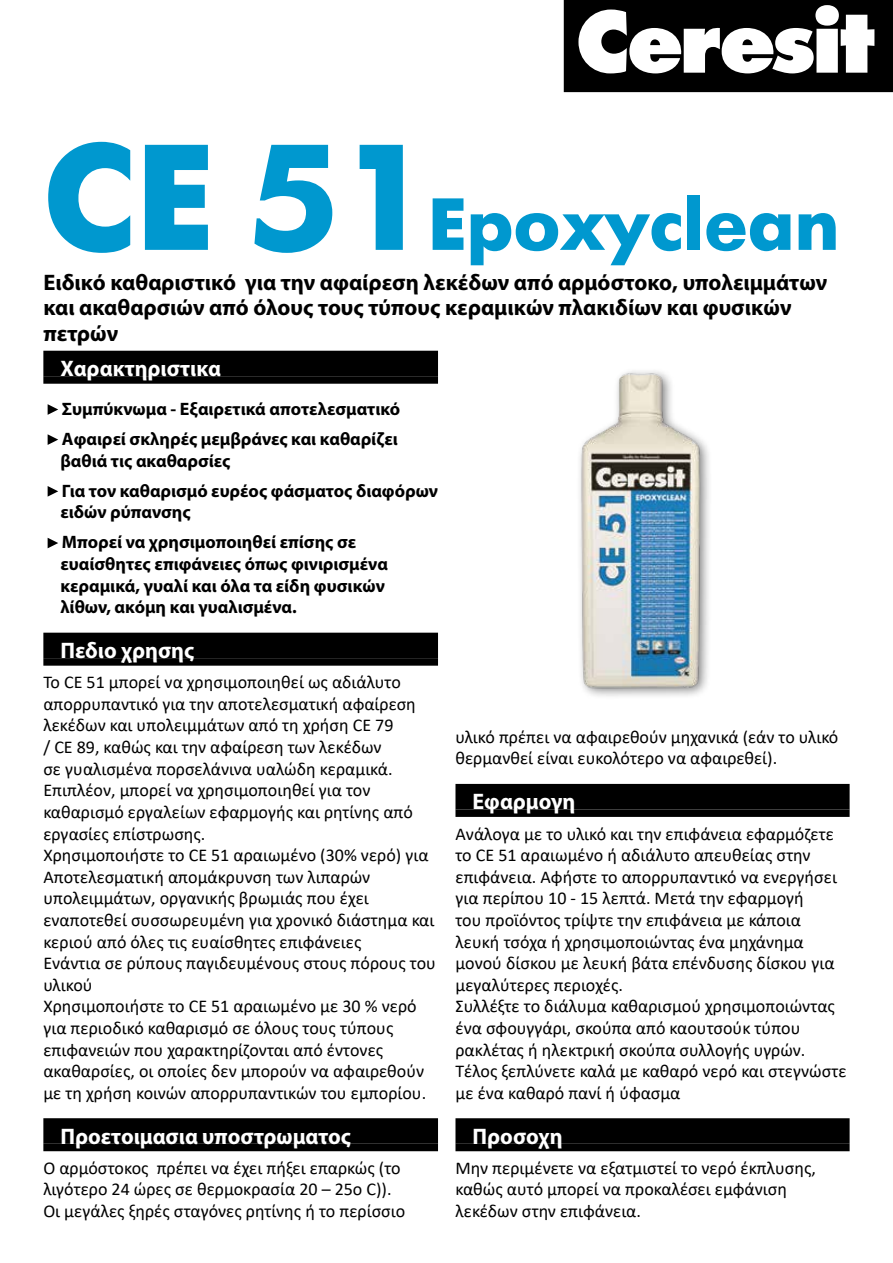
<style>
.page{position:relative;width:893px;height:1263px;background:#fff}
.page>*{position:absolute;margin:0;border:0;box-sizing:border-box;transform-origin:0 0}
.t1{font:700 73.5px "Futura Cyr";color:#0098cf}
.t2{font:700 22.5px/25.5px "Myriad Pro";color:#000}
.t3{font:700 22.5px "Myriad Pro";color:#fff}
.t4{font:18px/21.6px "Calibri";color:#000}
.t5{font:700 18px/30.2px "Myriad Pro";color:#000}
.s1{font-size:150px}
</style>
<div class="page">
<svg style="left:564px;top:0;width:329px;height:92px"></svg>
<div style="left:43px;top:351px;width:395px;height:25px;background:#000"></div>
<div style="left:43px;top:376px;width:395px;height:8px;background:#000"></div>
<div style="left:43px;top:633px;width:395px;height:25px;background:#000"></div>
<div style="left:43px;top:658px;width:395px;height:8px;background:#000"></div>
<div style="left:43px;top:1118px;width:395px;height:26px;background:#000"></div>
<div style="left:43px;top:1144px;width:395px;height:7px;background:#000"></div>
<svg style="left:48px;top:404px;width:10px;height:11px"></svg>
<svg style="left:48px;top:434px;width:10px;height:11px"></svg>
<svg style="left:48px;top:486px;width:10px;height:11px"></svg>
<svg style="left:48px;top:538px;width:10px;height:10px"></svg>
<div style="left:455px;top:784px;width:395px;height:25px;background:#000"></div>
<div style="left:455px;top:809px;width:395px;height:8px;background:#000"></div>
<div style="left:455px;top:1118px;width:395px;height:26px;background:#000"></div>
<div style="left:455px;top:1144px;width:395px;height:7px;background:#000"></div>
<img style="left:580px;top:371px;width:129px;height:324px">
<h1 class="t1" style="left:43px;top:184px;width:797px"><span class="s1">CE 51</span>Epoxyclean</h1>
<p class="t2" style="left:43px;top:269px;width:785px">Ειδικό καθαριστικό για την αφαίρεση λεκέδων από αρμόστοκο, υπολειμμάτων και ακαθαρσιών από όλους τους τύπους κεραμικών πλακιδίων και φυσικών πετρών</p>
<p class="t3" style="left:60px;top:354px;width:162px">Χαρακτηριστικα</p>
<p class="t5" style="left:62px;top:393px;width:340px">Συμπύκνωμα - Εξαιρετικά αποτελεσματικό<br>Αφαιρεί σκληρές μεμβράνες και καθαρίζει</p>
<p class="t5" style="left:60px;top:445px;width:379px">βαθιά τις ακαθαρσίες<br>Για τον καθαρισμό ευρέος φάσματος διαφόρων</p>
<p class="t5" style="left:60px;top:496px;width:297px">ειδών ρύπανσης<br>Μπορεί να χρησιμοποιηθεί επίσης σε</p>
<p class="t5" style="left:60px;top:552px;width:329px;line-height:21.6px">ευαίσθητες επιφάνειες όπως φινιρισμένα κεραμικά, γυαλί και όλα τα είδη φυσικών λίθων, ακόμη και γυαλισμένα.</p>
<p class="t3" style="left:60px;top:636px;width:135px">Πεδιο χρησης</p>
<p class="t4" style="left:43px;top:671px;width:394px">Το CE 51 μπορεί να χρησιμοποιηθεί ως αδιάλυτο απορρυπαντικό για την αποτελεσματική αφαίρεση λεκέδων και υπολειμμάτων από τη χρήση CE 79<br>/ CE 89, καθώς και την αφαίρεση των λεκέδων<br>σε γυαλισμένα πορσελάνινα υαλώδη κεραμικά.<br>Επιπλέον, μπορεί να χρησιμοποιηθεί για τον καθαρισμό εργαλείων εφαρμογής και ρητίνης από εργασίες επίστρωσης.<br>Χρησιμοποιήστε το CE 51 αραιωμένο (30% νερό) για Αποτελεσματική απομάκρυνση των λιπαρών υπολειμμάτων, οργανικής βρωμιάς που έχει εναποτεθεί συσσωρευμένη για χρονικό διάστημα και κεριού από όλες τις ευαίσθητες επιφάνειες<br>Ενάντια σε ρύπους παγιδευμένους στους πόρους του υλικού<br>Χρησιμοποιήστε το CE 51 αραιωμένο με 30 % νερό για περιοδικό καθαρισμό σε όλους τους τύπους επιφανειών που χαρακτηρίζονται από έντονες ακαθαρσίες, οι οποίες δεν μπορούν να αφαιρεθούν με τη χρήση κοινών απορρυπαντικών του εμπορίου.</p>
<p class="t3" style="left:60px;top:1121px;width:292px">Προετοιμασια υποστρωματος</p>
<p class="t4" style="left:43px;top:1156px;width:363px">Ο αρμόστοκος πρέπει να έχει πήξει επαρκώς (το λιγότερο 24 ώρες σε θερμοκρασία 20 – 25ο C)).<br>Οι μεγάλες ξηρές σταγόνες ρητίνης ή το περίσσιο</p>
<p class="t4" style="left:455px;top:725px;width:384px">υλικό πρέπει να αφαιρεθούν μηχανικά (εάν το υλικό θερμανθεί είναι ευκολότερο να αφαιρεθεί).</p>
<p class="t3" style="left:472px;top:787px;width:104px">Εφαρμογη</p>
<p class="t4" style="left:455px;top:822px;width:393px">Ανάλογα με το υλικό και την επιφάνεια εφαρμόζετε το CE 51 αραιωμένο ή αδιάλυτο απευθείας στην επιφάνεια. Αφήστε το απορρυπαντικό να ενεργήσει για περίπου 10 - 15 λεπτά. Μετά την εφαρμογή<br>του προϊόντος τρίψτε την επιφάνεια με κάποια λευκή τσόχα ή χρησιμοποιώντας ένα μηχάνημα μονού δίσκου με λευκή βάτα επένδυσης δίσκου για μεγαλύτερες περιοχές.<br>Συλλέξτε το διάλυμα καθαρισμού χρησιμοποιώντας ένα σφουγγάρι, σκούπα από καουτσούκ τύπου ρακλέτας ή ηλεκτρική σκούπα συλλογής υγρών.<br>Τέλος ξεπλύνετε καλά με καθαρό νερό και στεγνώστε με ένα καθαρό πανί ή ύφασμα</p>
<p class="t3" style="left:472px;top:1121px;width:92px">Προσοχη</p>
<p class="t4" style="left:455px;top:1156px;width:362px">Μην περιμένετε να εξατμιστεί το νερό έκπλυσης, καθώς αυτό μπορεί να προκαλέσει εμφάνιση λεκέδων στην επιφάνεια.</p>
</div>
